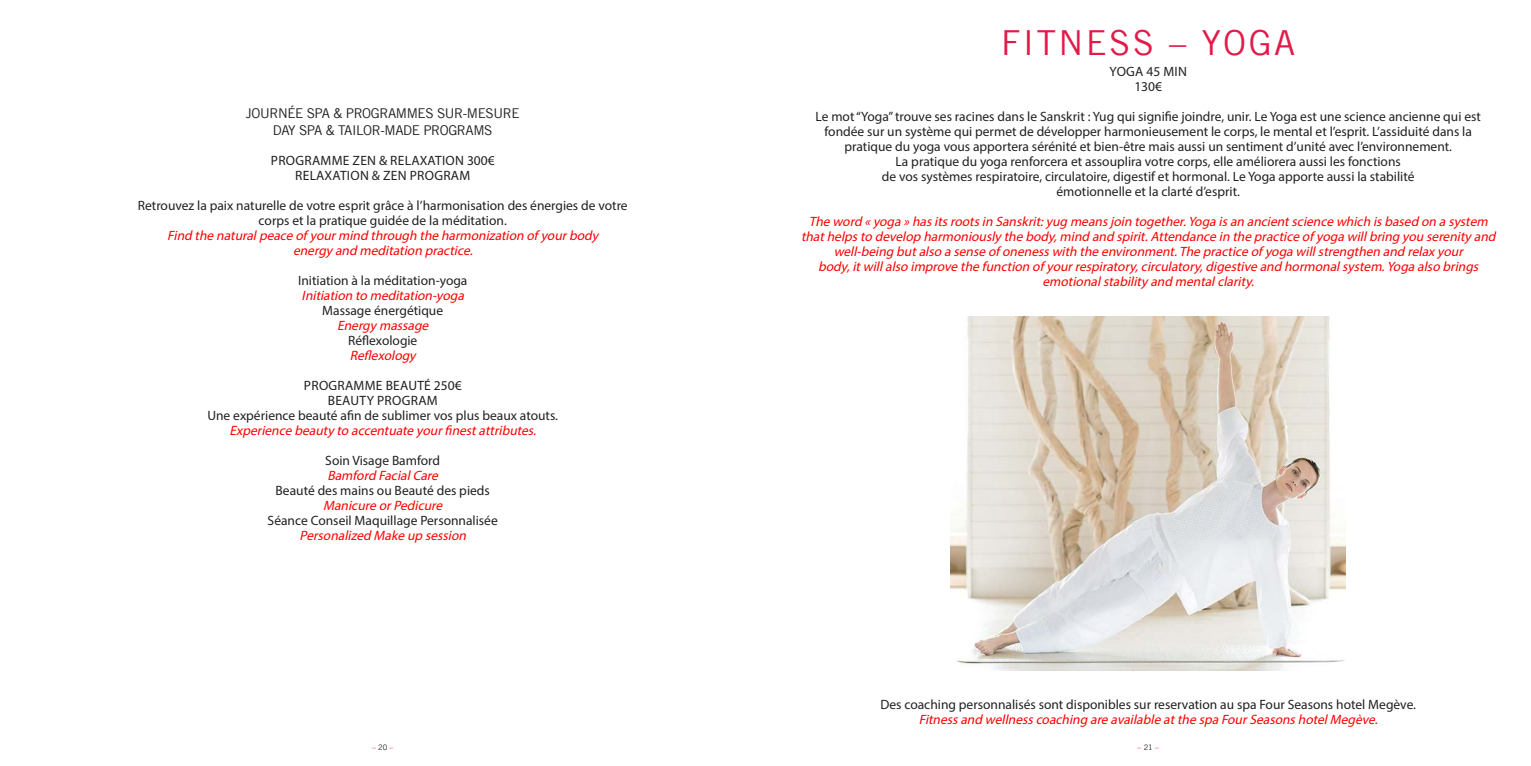
<style>
.page{position:relative;width:1531px;height:766px;background:#fff}
.page>*{position:absolute;margin:0;border:0;box-sizing:border-box;transform-origin:0 0}
.t1{font:34.5px "Trade Gothic LT";letter-spacing:.07em;color:#e11b49}
.t2{font:13.5px/15px "Myriad Pro";color:#221f1f;text-align:center}
.t3{font:italic 13.5px/15px "Myriad Pro";letter-spacing:-.01em;color:#f00;text-align:center}
.t4{font:13.5px/16.5px "Trade Gothic LT";letter-spacing:-.03em;color:#221f1f;text-align:center}
.t5{font:13.5px/15px "Myriad Pro";letter-spacing:.02em;color:#221f1f;text-align:center}
.t6{font:7.5px "Trade Gothic LT";color:#f00}
.s1{color:#221f1f}
</style>
<div class="page">
<img style="left:951px;top:316px;width:394px;height:354px">
<p class="t4" style="left:246px;top:106px;width:275px">JOURNÉE SPA &amp; PROGRAMMES SUR-MESURE<br>DAY SPA &amp; TAILOR-MADE PROGRAMS</p>
<p class="t5" style="left:271px;top:153px;width:225px">PROGRAMME ZEN &amp; RELAXATION 300€<br>RELAXATION &amp; ZEN PROGRAM</p>
<p class="t2" style="left:138px;top:198px;width:491px">Retrouvez la paix naturelle de votre esprit grâce à l’harmonisation des énergies de votre corps et la pratique guidée de la méditation.</p>
<p class="t3" style="left:167px;top:228px;width:432px">Find the naturalpeace of yourmind through the harmonization of yourbody energy and meditation practice.</p>
<p class="t2" style="left:298px;top:273px;width:171px">Initiation à la méditation-yoga</p>
<p class="t3" style="left:302px;top:288px;width:167px">Initiation to meditation-yoga</p>
<p class="t2" style="left:322px;top:303px;width:122px">Massage énergétique</p>
<p class="t3" style="left:337px;top:318px;width:96px">Energy massage</p>
<p class="t2" style="left:348px;top:333px;width:71px">Réflexologie</p>
<p class="t3" style="left:350px;top:348px;width:67px">Reflexology</p>
<p class="t2" style="left:207px;top:378px;width:352px">PROGRAMME BEAUTÉ 250€<br>BEAUTY PROGRAM<br>Une expérience beauté afin de sublimer vos plus beaux atouts.</p>
<p class="t3" style="left:230px;top:423px;width:311px">Experience beauty to accentuate yourfinestattributes.</p>
<p class="t2" style="left:325px;top:453px;width:116px">Soin Visage Bamford</p>
<p class="t3" style="left:327px;top:468px;width:115px">Bamford FacialCare</p>
<p class="t2" style="left:276px;top:483px;width:216px">Beauté des mains ou Beauté des pieds</p>
<p class="t3" style="left:323px;top:498px;width:124px">Manicure orPedicure</p>
<p class="t2" style="left:268px;top:513px;width:232px">Séance Conseil Maquillage Personnalisée</p>
<p class="t3" style="left:300px;top:528px;width:171px">Personalized Make up session</p>
<h1 class="t1" style="left:1001px;top:29px;width:295px">FITNESS – YOGA</h1>
<p class="t2" style="left:1109px;top:64px;width:79px">YOGA 45 MIN<br>130€</p>
<p class="t2" style="left:815px;top:109px;width:667px">Le mot “Yoga” trouve ses racines dans le Sanskrit : Yug qui signifie joindre, unir. Le Yoga est une science ancienne qui est fondée sur un système qui permet de développer harmonieusement le corps, le mental et l’esprit. L’assiduité dans la pratique du yoga vous apportera sérénité et bien-être mais aussi un sentiment d’unité avec l’environnement.<br>La pratique du yoga renforcera et assouplira votre corps, elle améliorera aussi les fonctions<br>de vos systèmes respiratoire, circulatoire, digestif et hormonal. Le Yoga apporte aussi la stabilité<br>émotionnelle et la clarté d’esprit.</p>
<p class="t3" style="left:801px;top:214px;width:699px">The word « yoga » hasitsrootsin Sanskrit:yug meansjoin together.Yoga isan ancientscience which isbased on a system thathelpsto develop harmoniously the body,mind and spirit.Attendance in the practice of yoga willbring you serenity and well-being butalso a sense of onenesswith the environment.The practice of yoga willstrengthen and relax your body,itwillalso improve the function of yourrespiratory,circulatory,digestive and hormonalsystem.Yoga also brings emotionalstability and mentalclarity.</p>
<p class="t2" style="left:880px;top:697px;width:537px">Des coaching personnalisés sont disponibles sur reservation au spa Four Seasons hotel Megève.</p>
<p class="t3" style="left:919px;top:712px;width:463px">Fitnessand wellnesscoaching are available atthe spa FourSeasonshotelMegève.</p>
<p class="t6" style="left:372px;top:744px;width:23px">– <span class="s1">20</span> –</p>
<p class="t6" style="left:1137px;top:744px;width:23px">– <span class="s1">21</span> –</p>
</div>
